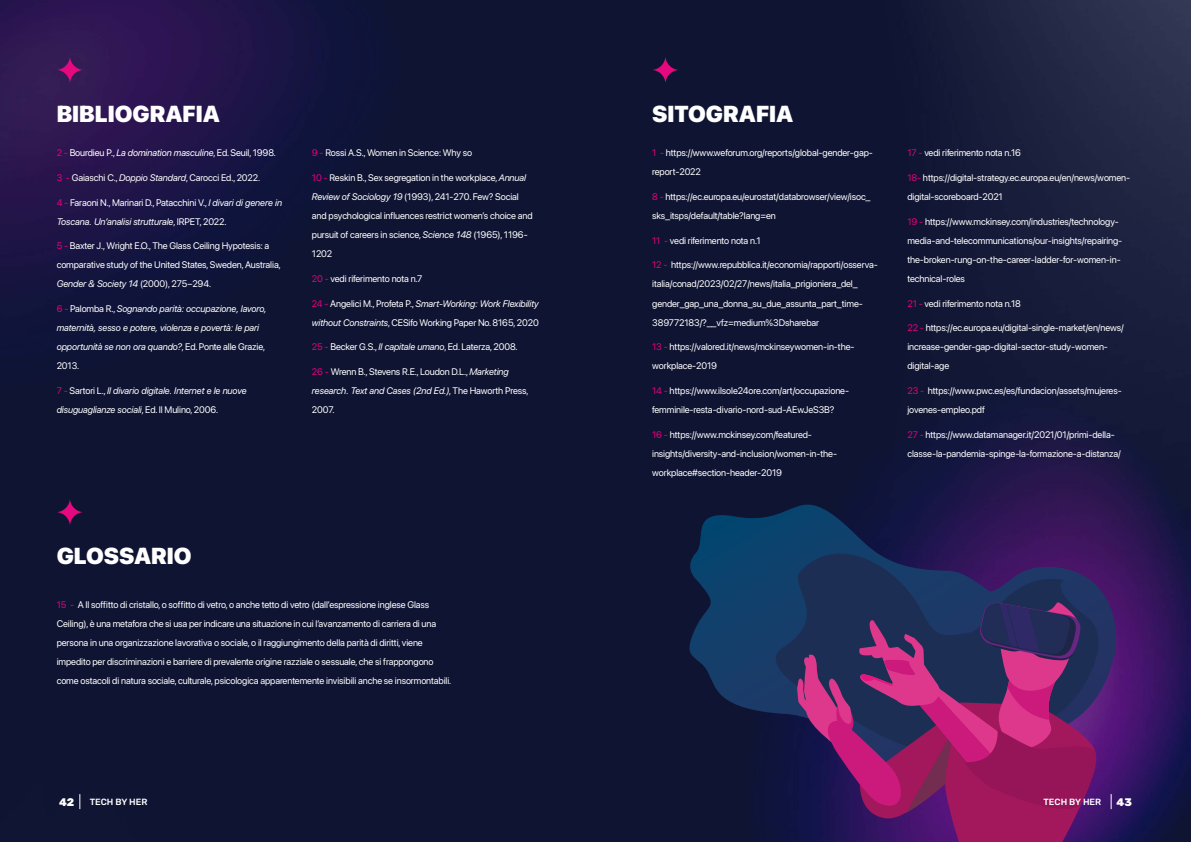
<style>
.page{position:relative;width:1191px;height:842px;background:#fff}
.page>*{position:absolute;margin:0;border:0;box-sizing:border-box;transform-origin:0 0}
.t1{font:23px "SF Pro";color:#fff}
.t2{font:800 11px "Rubik";color:#fff}
.t3{font:9.5px/19px "SF Pro";letter-spacing:-.01em;color:#fff}
.t4{font:italic 9.5px/19px "SF Pro";letter-spacing:-.01em;color:#fff}
.t5{font:500 9px "Rubik";color:#fff}
.s1{color:#e6007d}
.s2{font-style:italic}
.s3{font-style:normal;color:#e6007d}
.s4{font-style:normal}
</style>
<div class="page">
<img style="left:0;top:0;width:1191px;height:842px">
<svg style="left:57px;top:57px;width:26px;height:26px"></svg>
<svg style="left:57px;top:499px;width:26px;height:26px"></svg>
<svg style="left:79px;top:794px;width:1px;height:15px"></svg>
<svg style="left:684px;top:505px;width:434px;height:264px"></svg>
<svg style="left:753px;top:531px;width:364px;height:220px"></svg>
<svg style="left:797px;top:590px;width:306px;height:252px"></svg>
<svg style="left:652px;top:57px;width:26px;height:26px"></svg>
<svg style="left:1110px;top:794px;width:1px;height:15px"></svg>
<h1 class="t1" style="left:57px;top:100px;width:165px">BIBLIOGRAFIA</h1>
<p class="t3" style="left:57px;top:144px;width:221px"><span class="s1">2 -</span> Bourdieu P., <span class="s2">La domination masculine</span>, Ed. Seuil, 1998.</p>
<p class="t3" style="left:57px;top:168px;width:205px"><span class="s1">3 -</span> Gaiaschi C., <span class="s2">Doppio Standard</span>, Carocci Ed., 2022.</p>
<p class="t3" style="left:57px;top:193px;width:227px"><span class="s1">4 -</span> Faraoni N., Marinari D., Patacchini V., <span class="s2">I divari di genere in<br>Toscana. Un’analisi strutturale</span>, IRPET, 2022.</p>
<p class="t3" style="left:57px;top:237px;width:225px"><span class="s1">5 -</span> Baxter J., Wright E.O., The Glass Ceiling Hypotesis: a comparative study of the United States, Sweden, Australia,<br><span class="s2">Gender &amp; Society 14</span> (2000), 275–294.</p>
<p class="t4" style="left:57px;top:299px;width:211px"><span class="s3">6 -</span> <span class="s4">Palomba R.,</span> Sognando parità: occupazione, lavoro, maternità, sesso e potere, violenza e povertà: le pari opportunità se non ora quando?<span class="s4">, Ed. Ponte alle Grazie, 2013.</span></p>
<p class="t4" style="left:57px;top:381px;width:191px"><span class="s3">7 -</span> <span class="s4">Sartori L.,</span> Il divario digitale. Internet e le nuove disuguaglianze sociali<span class="s4">, Ed. Il Mulino, 2006.</span></p>
<p class="t3" style="left:312px;top:144px;width:162px"><span class="s1">9 -</span> Rossi A.S., Women in Science: Why so</p>
<p class="t3" style="left:312px;top:168px;width:222px"><span class="s1">10 -</span> Reskin B., Sex segregation in the workplace, <span class="s2">Annual Review of Sociology 19</span> (1993), 241-270. Few? Social and psychological influences restrict women’s choice and pursuit of careers in science, <span class="s2">Science 148</span> (1965), 1196- 1202</p>
<p class="t3" style="left:312px;top:269px;width:112px"><span class="s1">20 -</span> vedi riferimento nota n.7</p>
<p class="t3" style="left:312px;top:294px;width:228px"><span class="s1">24 -</span> Angelici M., Profeta P., <span class="s2">Smart-Working: Work Flexibility without Constraints</span>, CESifo Working Paper No. 8165, 2020</p>
<p class="t3" style="left:312px;top:337px;width:207px"><span class="s1">25 -</span> Becker G.S., <span class="s2">Il capitale umano</span>, Ed. Laterza, 2008.</p>
<p class="t3" style="left:312px;top:362px;width:218px"><span class="s1">26 -</span> Wrenn B., Stevens R.E., Loudon D.L., <span class="s2">Marketing research. Text and Cases (2nd Ed.)</span>, The Haworth Press,<br>2007.</p>
<h1 class="t1" style="left:57px;top:542px;width:136px">GLOSSARIO</h1>
<p class="t3" style="left:57px;top:595px;width:396px"><span class="s1">15 -</span> A Il soffitto di cristallo, o soffitto di vetro, o anche tetto di vetro (dall’espressione inglese Glass Ceiling), è una metafora che si usa per indicare una situazione in cui l’avanzamento di carriera di una persona in una organizzazione lavorativa o sociale, o il raggiungimento della parità di diritti, viene impedito per discriminazioni e barriere di prevalente origine razziale o sessuale, che si frappongono come ostacoli di natura sociale, culturale, psicologica apparentemente invisibili anche se insormontabili.</p>
<p class="t2" style="left:59px;top:796px;width:17px">42</p>
<p class="t5" style="left:90px;top:797px;width:59px">TECH BY HER</p>
<h1 class="t1" style="left:652px;top:100px;width:143px">SITOGRAFIA</h1>
<p class="t3" style="left:652px;top:144px;width:222px"><span class="s1">1 -</span> https://www.weforum.org/reports/global-gender-gap&shy;report-2022</p>
<p class="t3" style="left:652px;top:187px;width:220px"><span class="s1">8 -</span> https://ec.europa.eu/eurostat/databrowser/view/isoc_ sks_itsps/default/table?lang=en</p>
<p class="t3" style="left:652px;top:231px;width:110px"><span class="s1">11 -</span> vedi riferimento nota n.1</p>
<p class="t3" style="left:652px;top:256px;width:227px"><span class="s1">12 -</span> https://www.repubblica.it/economia/rapporti/osserva&shy;italia/conad/2023/02/27/news/italia_prigioniera_del_ gender_gap_una_donna_su_due_assunta_part_time-389772183/?__vfz=medium%3Dsharebar</p>
<p class="t3" style="left:652px;top:337px;width:204px"><span class="s1">13 -</span> https://valored.it/news/mckinseywomen-in-the&shy;workplace-2019</p>
<p class="t3" style="left:652px;top:381px;width:198px"><span class="s1">14 -</span> https://www.ilsole24ore.com/art/occupazione&shy;femminile-resta-divario-nord-sud-AEwJeS3B?</p>
<p class="t3" style="left:652px;top:425px;width:186px"><span class="s1">16 -</span> https://www.mckinsey.com/featured&shy;insights/diversity-and-inclusion/women-in-the&shy;workplace#section-header-2019</p>
<p class="t3" style="left:907px;top:144px;width:115px"><span class="s1">17 -</span> vedi riferimento nota n.16</p>
<p class="t3" style="left:907px;top:168px;width:224px"><span class="s1">18-</span> https://digital-strategy.ec.europa.eu/en/news/women&shy;digital-scoreboard-2021</p>
<p class="t3" style="left:907px;top:212px;width:216px"><span class="s1">19 -</span> https://www.mckinsey.com/industries/technology&shy;media-and-telecommunications/our-insights/repairing&shy;the-broken-rung-on-the-career-ladder-for-women-in&shy;technical-roles</p>
<p class="t3" style="left:907px;top:294px;width:115px"><span class="s1">21 -</span> vedi riferimento nota n.18</p>
<p class="t3" style="left:907px;top:318px;width:218px"><span class="s1">22 -</span> https://ec.europa.eu/digital-single-market/en/news/ increase-gender-gap-digital-sector-study-women&shy;digital-age</p>
<p class="t3" style="left:907px;top:381px;width:216px"><span class="s1">23 -</span> https://www.pwc.es/es/fundacion/assets/mujeres&shy;jovenes-empleo.pdf</p>
<p class="t3" style="left:907px;top:425px;width:215px"><span class="s1">27 -</span> https://www.datamanager.it/2021/01/primi-della&shy;classe-la-pandemia-spinge-la-formazione-a-distanza/</p>
<p class="t5" style="left:1043px;top:797px;width:59px">TECH BY HER</p>
<p class="t2" style="left:1116px;top:796px;width:17px">43</p>
</div>
